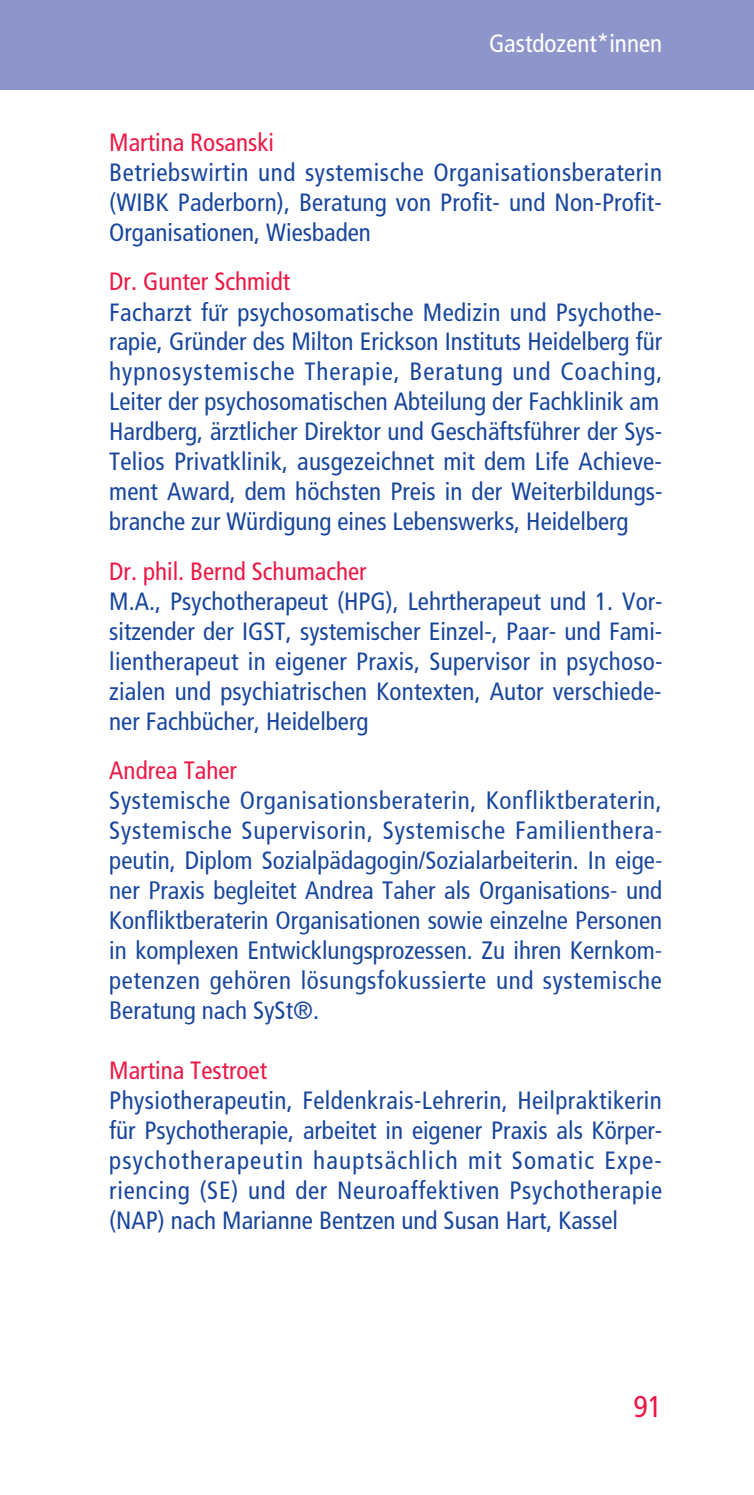
<style>
.page{position:relative;width:754px;height:1495px;background:#fff}
.page>*{position:absolute;margin:0;border:0;box-sizing:border-box;transform-origin:0 0}
.t1{font:condensed 30px "Frutiger";color:#ed1845}
.t2{font:condensed 25px/30px "Frutiger";color:#18469d;text-align:justify}
.t3{font:condensed 25px "Frutiger";color:#ed1845}
.t4{font:condensed 25px "Frutiger";color:#fff}
.s1{color:#ed1845}
.s2{font-family:"Cambria";font-style:italic;font-stretch:normal}
</style>
<div class="page">
<hr style="left:0;top:0;width:3px;height:90px;background:#8e95ca">
<div style="left:3px;top:0;width:751px;height:90px;background:#8e95ca"></div>
<p class="t4" style="left:489px;top:33px;width:175px">Gastdozent*innen</p>
<p class="t3" style="left:109px;top:132px;width:166px">Martina Rosanski</p>
<p class="t2" style="left:109px;top:159px;width:554px">Betriebswirtin und systemische Organisationsberaterin (WIBK Paderborn), Beratung von Profit- und Non-Profit-Organisationen, Wiesbaden</p>
<p class="t2" style="left:109px;top:269px;width:555px;text-align:left"><span class="s1">Dr. Gunter Schmidt<br></span>Facharzt fu<span class="s2">̈</span>r psychosomatische Medizin und Psycho the - rapie, Gründer des Milton Erickson Instituts Heidelberg für hypnosystemische Therapie, Beratung und Coaching, Leiter der psychosomatischen Abteilung der Fachklinik am Hardberg, ärztlicher Direktor und Geschäftsführer der Sys - Telios Privatklinik, ausgezeichnet mit dem Life Achieve - ment Award, dem höchsten Preis in der Weiter bildungs - branche zur Würdigung eines Lebenswerks, Heidelberg</p>
<p class="t3" style="left:109px;top:561px;width:259px">Dr. phil. Bernd Schumacher</p>
<p class="t2" style="left:109px;top:588px;width:555px">M.A., Psychotherapeut (HPG), Lehrtherapeut und 1. Vor&shy;sitzender der IGST, systemischer Einzel-, Paar- und Fami&shy;lientherapeut in eigener Praxis, Supervisor in psychoso&shy;zialen und psychiatrischen Kontexten, Autor verschiede&shy;ner Fachbücher, Heidelberg</p>
<p class="t3" style="left:109px;top:760px;width:129px">Andrea Taher</p>
<p class="t2" style="left:109px;top:787px;width:555px">Systemische Organisationsberaterin, Konfliktberaterin, Systemische Supervisorin, Systemische Familienthera - peutin, Diplom Sozialpädagogin/Sozialarbeiterin. In eige&shy;ner Praxis begleitet Andrea Taher als Organisations- und Konfliktberaterin Organisationen sowie einzelne Personen in komplexen Entwicklungsprozessen. Zu ihren Kern kom - pe tenzen gehören lösungsfokussierte und systemische Beratung nach SySt®.</p>
<p class="t3" style="left:109px;top:1060px;width:159px">Martina Testroet</p>
<p class="t2" style="left:109px;top:1087px;width:554px">Physiotherapeutin, Feldenkrais-Lehrerin, Heilpraktikerin für Psychotherapie, arbeitet in eigener Praxis als Körper&shy;psychotherapeutin hauptsächlich mit Somatic Expe&shy;rien cing (SE) und der Neuroaffektiven Psychotherapie (NAP) nach Marianne Bentzen und Susan Hart, Kassel</p>
<p class="t1" style="left:633px;top:1394px;width:30px">91</p>
</div>
